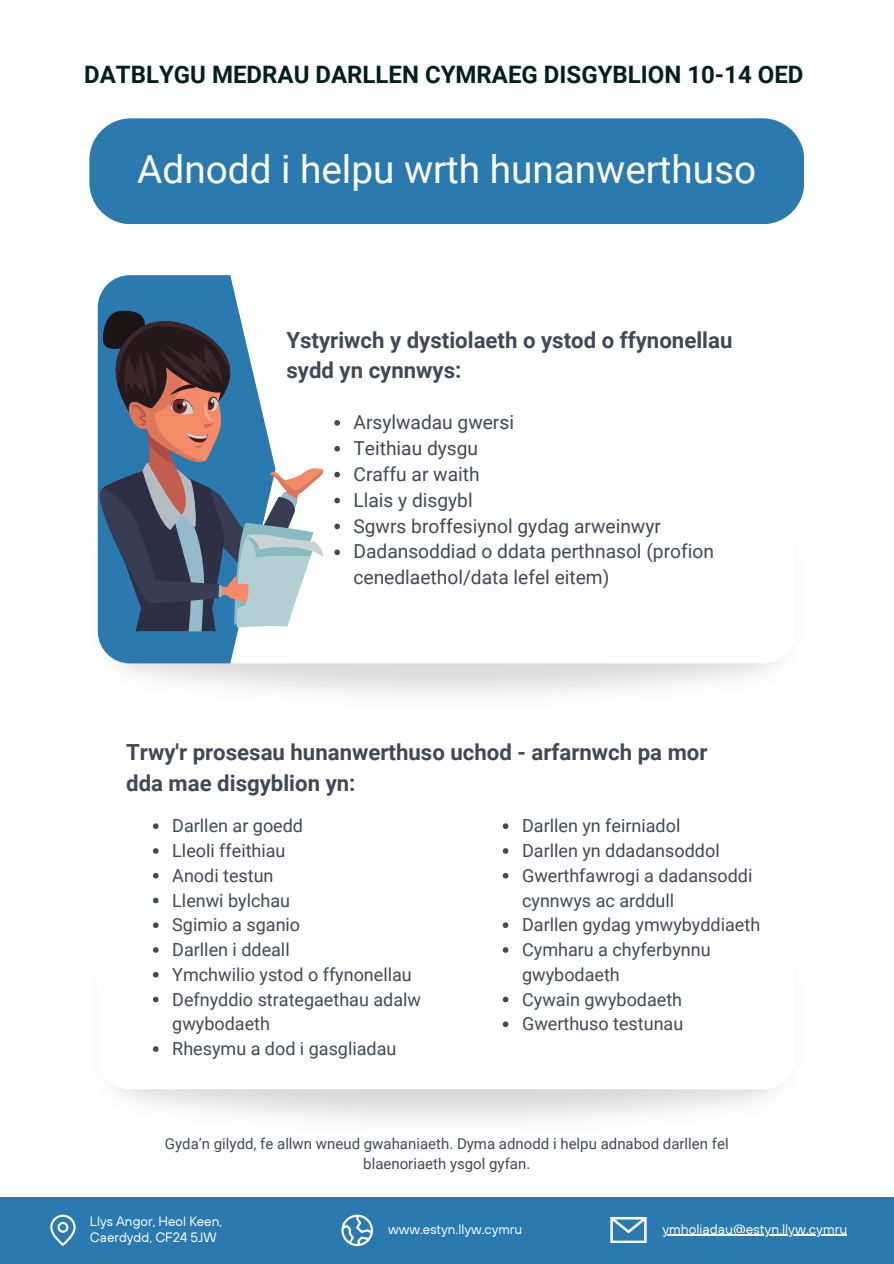
<style>
.page{position:relative;width:894px;height:1264px;background:#fff}
.page>*{position:absolute;margin:0;border:0;box-sizing:border-box;transform-origin:0 0}
.t1{font:38.7px "Roboto";color:#fff}
.t2{font:700 24px "Roboto";color:#041f1e}
.t3{font:700 22.2px/30.3px "Roboto";color:#424856}
.t4{font:19.2px/25.8px "Roboto";color:#424856}
.t5{font:18px/24.8px "Roboto";color:#424856}
.t6{font:15px/20.2px "Roboto";color:#424856;text-align:center}
.t7{font:13.8px "TT Hoves";color:#fff}
.t8{font:13.5px "TT Hoves";color:#fff}
</style>
<div class="page">
<div style="left:0;top:1197px;width:893px;height:66px;background:#2a7ab0"></div>
<div style="left:89px;top:118px;width:715px;height:106px;background:#2a7ab0"></div>
<svg style="left:98px;top:275px;width:141px;height:388px;background:#3b84b6"></svg>
<svg style="left:97px;top:309px;width:226px;height:322px"></svg>
<svg style="left:153px;top:823px;width:5px;height:6px"></svg>
<svg style="left:153px;top:848px;width:5px;height:5px"></svg>
<svg style="left:153px;top:872px;width:5px;height:6px"></svg>
<svg style="left:153px;top:897px;width:5px;height:6px"></svg>
<svg style="left:153px;top:922px;width:5px;height:6px"></svg>
<svg style="left:153px;top:947px;width:5px;height:5px"></svg>
<svg style="left:153px;top:971px;width:5px;height:6px"></svg>
<svg style="left:153px;top:996px;width:5px;height:6px"></svg>
<svg style="left:153px;top:1046px;width:5px;height:5px"></svg>
<svg style="left:334px;top:420px;width:6px;height:5px"></svg>
<svg style="left:334px;top:446px;width:6px;height:5px"></svg>
<svg style="left:334px;top:472px;width:6px;height:5px"></svg>
<svg style="left:334px;top:497px;width:6px;height:6px"></svg>
<svg style="left:334px;top:523px;width:6px;height:6px"></svg>
<svg style="left:334px;top:549px;width:6px;height:6px"></svg>
<svg style="left:502px;top:823px;width:6px;height:6px"></svg>
<svg style="left:502px;top:848px;width:6px;height:5px"></svg>
<svg style="left:502px;top:872px;width:6px;height:6px"></svg>
<svg style="left:502px;top:922px;width:6px;height:6px"></svg>
<svg style="left:502px;top:947px;width:6px;height:5px"></svg>
<svg style="left:502px;top:996px;width:6px;height:6px"></svg>
<svg style="left:502px;top:1021px;width:6px;height:6px"></svg>
<svg style="left:50px;top:1214px;width:26px;height:32px"></svg>
<svg style="left:341px;top:1214px;width:32px;height:32px"></svg>
<svg style="left:610px;top:1217px;width:36px;height:25px"></svg>
<hr style="left:662px;top:1234px;width:185px;height:1px;background:#fff">
<h1 class="t2" style="left:84px;top:60px;width:720px">DATBLYGU MEDRAU DARLLEN CYMRAEG DISGYBLION 10-14 OED</h1>
<p class="t1" style="left:137px;top:147px;width:620px">Adnodd i helpu wrth hunanwerthuso</p>
<h2 class="t3" style="left:286px;top:325px;width:447px">Ystyriwch y dystiolaeth o ystod o ffynonellau sydd yn cynnwys:</h2>
<p class="t4" style="left:353px;top:409px;width:162px">Arsylwadau gwersi</p>
<p class="t4" style="left:353px;top:435px;width:126px">Teithiau dysgu</p>
<p class="t4" style="left:353px;top:461px;width:128px">Craffu ar waith</p>
<p class="t4" style="left:353px;top:487px;width:121px">Llais y disgybl</p>
<p class="t4" style="left:353px;top:513px;width:309px">Sgwrs broffesiynol gydag arweinwyr</p>
<p class="t4" style="left:353px;top:539px;width:362px">Dadansoddiad o ddata perthnasol (profion cenedlaethol/data lefel eitem)</p>
<p class="t3" style="left:126px;top:737px;width:582px">Trwy'r prosesau hunanwerthuso uchod - arfarnwch pa mor dda mae disgyblion yn:</p>
<p class="t5" style="left:522px;top:813px;width:160px">Darllen yn feirniadol</p>
<p class="t5" style="left:522px;top:838px;width:199px">Darllen yn ddadansoddol</p>
<p class="t5" style="left:522px;top:863px;width:232px">Gwerthfawrogi a dadansoddi cynnwys ac arddull</p>
<p class="t5" style="left:522px;top:912px;width:239px">Darllen gydag ymwybyddiaeth</p>
<p class="t5" style="left:522px;top:937px;width:190px">Cymharu a chyferbynnu gwybodaeth</p>
<p class="t5" style="left:522px;top:987px;width:161px">Cywain gwybodaeth</p>
<p class="t5" style="left:522px;top:1011px;width:163px">Gwerthuso testunau</p>
<p class="t5" style="left:172px;top:813px;width:132px">Darllen ar goedd</p>
<p class="t5" style="left:172px;top:838px;width:115px">Lleoli ffeithiau</p>
<p class="t5" style="left:172px;top:863px;width:103px">Anodi testun</p>
<p class="t5" style="left:172px;top:888px;width:119px">Llenwi bylchau</p>
<p class="t5" style="left:172px;top:912px;width:129px">Sgimio a sganio</p>
<p class="t5" style="left:172px;top:937px;width:119px">Darllen i ddeall</p>
<p class="t5" style="left:172px;top:962px;width:241px">Ymchwilio ystod o ffynonellau</p>
<p class="t5" style="left:172px;top:987px;width:250px">Defnyddio strategaethau adalw gwybodaeth</p>
<h3 class="t5" style="left:172px;top:1036px;width:225px">Rhesymu a dod i gasgliadau</h3>
<h3 class="t6" style="left:165px;top:1133px;width:565px">Gyda’n gilydd, fe allwn wneud gwahaniaeth. Dyma adnodd i helpu adnabod darllen fel blaenoriaeth ysgol gyfan.</h3>
<p class="t8" style="left:90px;top:1212px;width:134px">Llys Angor, Heol Keen,</p>
<p class="t8" style="left:90px;top:1228px;width:128px">Caerdydd, CF24 5JW</p>
<h5 class="t8" style="left:388px;top:1220px;width:136px">www.estyn.llyw.cymru</h5>
<p class="t7" style="left:662px;top:1219px;width:186px">ymholiadau@estyn.llyw.cymru</p>
</div>
